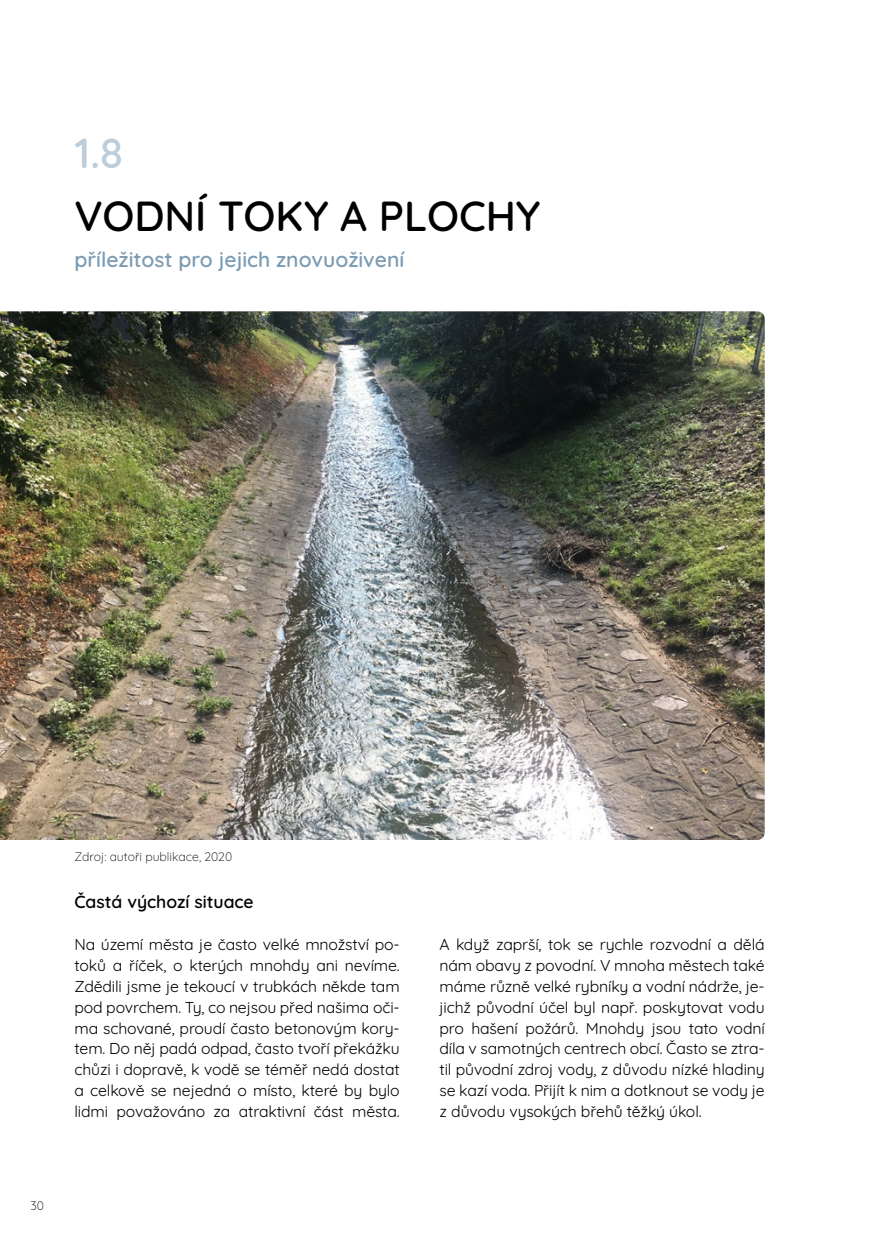
<style>
.page{position:relative;width:874px;height:1241px;background:#fff}
.page>*{position:absolute;margin:0;border:0;box-sizing:border-box;transform-origin:0 0}
.t1{font:600 42px/63px "Quicksand";color:#000}
.H3_podnadpis{font:600 21px "Quicksand";color:#7b9bb3}
.t2{font:600 17.5px "Quicksand";color:#000}
.bezny_text_2s{font:15.75px/20.8px "Quicksand";letter-spacing:-.01em;color:#000;text-align:justify}
.popisek{font:300 12.25px "Quicksand";color:#000}
.s1{color:#bdcdd9}
</style>
<div class="page">
<img style="left:0;top:311px;width:764px;height:528px">
<p class="t1" style="left:74px;top:118px;width:467px"><span class="s1">1.8<br></span>VODNÍ TOKY A PLOCHY</p>
<p class="H3_podnadpis" style="left:74px;top:243px;width:331px">příležitost pro jejich znovuoživení</p>
<p class="popisek" style="left:74px;top:847px;width:159px">Zdroj: autoři publikace, 2020</p>
<h4 class="t2" style="left:74px;top:888px;width:181px">Častá výchozí situace</h4>
<p class="bezny_text_2s" style="left:74px;top:932px;width:326px">Na území města je často velké množství po&shy;toků a říček, o kterých mnohdy ani nevíme.<br>Zdědili jsme je tekoucí v trubkách někde tam pod povrchem. Ty, co nejsou před našima oči&shy;ma schované, proudí často betonovým kory&shy;tem. Do něj padá odpad, často tvoří překážku chůzi i dopravě, k vodě se téměř nedá dostat a celkově se nejedná o místo, které by bylo lidmi považováno za atraktivní část města.</p>
<p class="bezny_text_2s" style="left:439px;top:932px;width:326px">A když zaprší, tok se rychle rozvodní a dělá nám obavy z povodní. V mnoha městech také máme různě velké rybníky a vodní nádrže, je&shy;jichž původní účel byl např. poskytovat vodu pro hašení požárů. Mnohdy jsou tato vodní díla v samotných centrech obcí. Často se ztra&shy;til původní zdroj vody, z důvodu nízké hladiny se kazí voda. Přijít k nim a dotknout se vody je z důvodu vysokých břehů těžký úkol.</p>
<p class="popisek" style="left:30px;top:1195px;width:15px">30</p>
</div>
